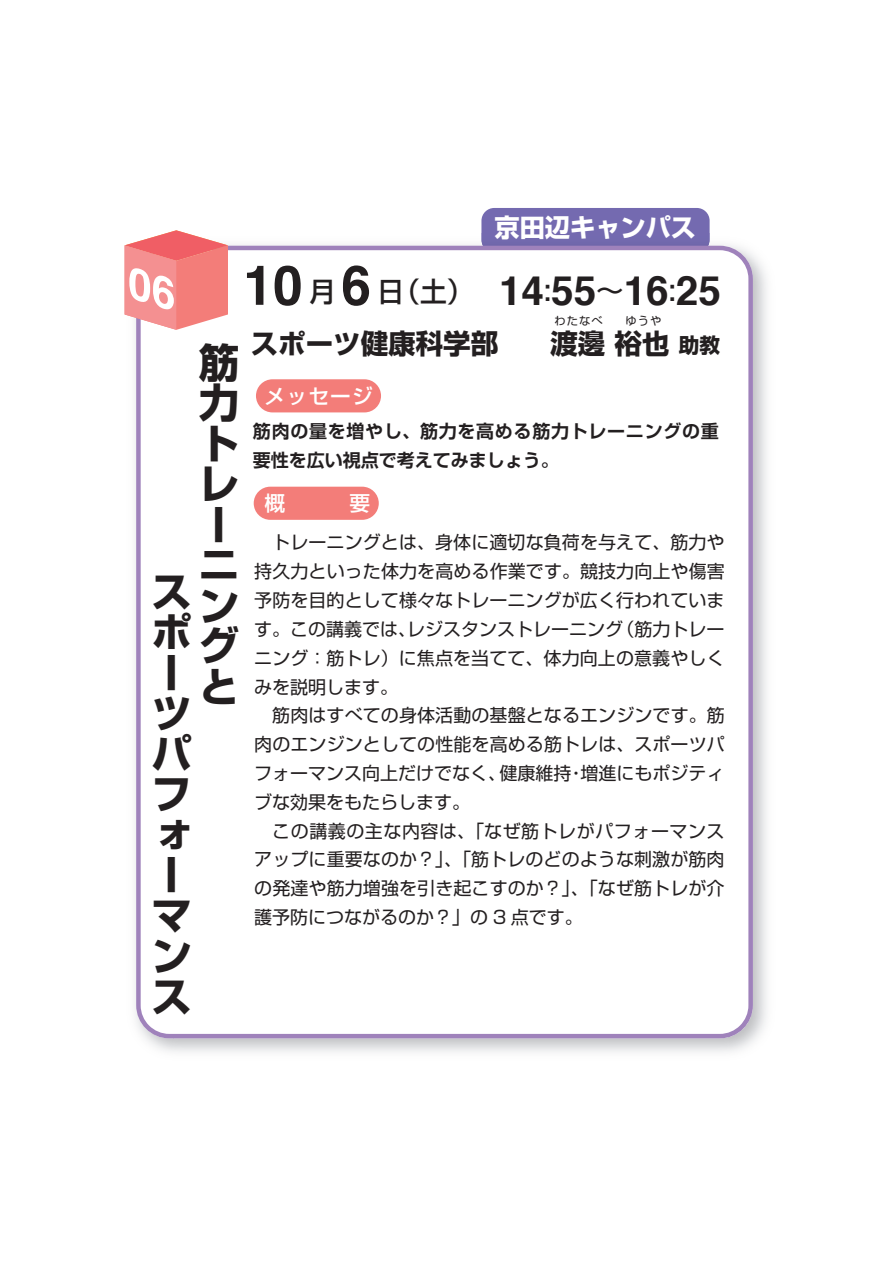
<style>
.page{position:relative;width:893px;height:1263px;background:#fff}
.page>*{position:absolute;margin:0;border:0;box-sizing:border-box;transform-origin:0 0}
.t1{font:700 40.5px/40.5px "Shin Go Pro";color:#231f20}
.t2{font:700 40.5px "Helvetica";color:#231f20}
.t3{font:700 27.45px "Shin Go Pro";color:#231f20}
.t4{font:500 27.45px "Shin Go Pro";color:#231f20}
.t5{font:700 25.2px "Shin Go Pro";color:#fff}
.t6{font:500 20.55px "Shin Go Pro";letter-spacing:.06em;color:#fff}
.t7{font:18px/28.8px "Shin Go Pro";letter-spacing:.005em;color:#231f20}
.t8{font:700 18px/29.2px "Shin Go Pro De";letter-spacing:.04em;color:#231f20}
.t9{font:11.25px "Shin Go Pro";letter-spacing:.1em;color:#231f20}
.s1{font-family:"Helvetica";font-weight:700;font-size:55.05px}
.s2{font-family:"Shin Go Pro";font-weight:500;font-size:27.45px}
.s3{font-size:20.55px}
</style>
<div class="page">
<div style="left:481px;top:208px;width:229px;height:45px;background:#746ab0;border-radius:13px"></div>
<img style="left:481px;top:233px;width:229px;height:13px">
<svg style="left:136px;top:246px;width:617px;height:792px"></svg>
<div style="left:254px;top:487px;width:125px;height:33px;background:#f37d79;border-radius:17px"></div>
<div style="left:256px;top:379px;width:125px;height:33px;background:#f37d79;border-radius:17px"></div>
<svg style="left:125px;top:230px;width:103px;height:100px;background:#f49292"></svg>
<h3 class="t5" style="left:494px;top:208px;width:203px">京田辺キャンパス</h3>
<h1 class="t1" style="left:199px;top:338px;width:41px">筋力トレーニングと</h1>
<h1 class="t1" style="left:152px;top:567px;width:41px">スポーツパフォーマンス</h1>
<h2 class="t4" style="left:243px;top:269px;width:232px"><span class="s1">10</span> 月 <span class="s1">6</span> 日（土）</h2>
<h1 class="t2" style="left:499px;top:258px;width:223px">14<span class="s2">:</span>55<span class="s2">～</span>16<span class="s2">:</span>25</h1>
<p class="t9" style="left:554px;top:312px;width:50px">わたなべ</p>
<p class="t9" style="left:625px;top:312px;width:37px">ゆうや</p>
<h2 class="t3" style="left:251px;top:321px;width:249px">スポーツ健康科学部</h2>
<h2 class="t3" style="left:550px;top:321px;width:171px">渡邊 裕也 <span class="s3">助教</span></h2>
<p class="t6" style="left:265px;top:379px;width:110px">メッセージ</p>
<p class="t8" style="left:253px;top:414px;width:467px">筋肉の量を増やし、筋力を高める筋力トレーニングの重要性を広い視点で考えてみましょう。</p>
<p class="t6" style="left:264px;top:486px;width:107px">概　　 要</p>
<p class="t7" style="left:254px;top:526px;width:472px">　トレーニングとは、身体に適切な負荷を与えて、筋力や持久力といった体力を高める作業です。競技力向上や傷害予防を目的として様々なトレーニングが広く行われています。この講義では、レジスタンストレーニング（筋力トレーニング：筋トレ）に焦点を当てて、体力向上の意義やしくみを説明します。　<br>　筋肉はすべての身体活動の基盤となるエンジンです。筋肉のエンジンとしての性能を高める筋トレは、スポーツパフォーマンス向上だけでなく、健康維持・増進にもポジティブな効果をもたらします。<br>　この講義の主な内容は、「なぜ筋トレがパフォーマンスアップに重要なのか？」、「筋トレのどのような刺激が筋肉の発達や筋力増強を引き起こすのか？」、「なぜ筋トレが介護予防につながるのか？」の 3 点です。</p>
</div>
